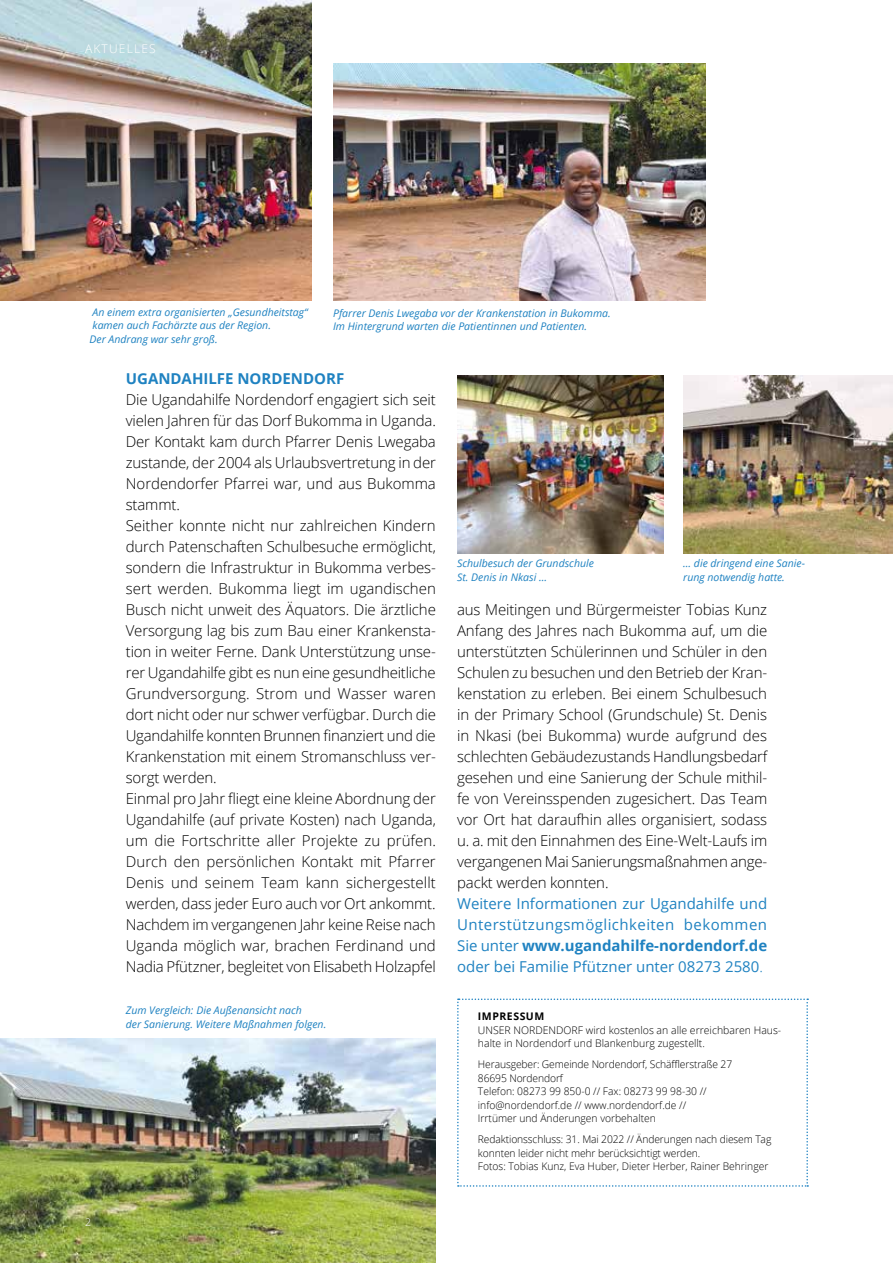
<style>
.page{position:relative;width:893px;height:1263px;background:#fff}
.page>*{position:absolute;margin:0;border:0;box-sizing:border-box;transform-origin:0 0}
.t1{font:300 15px/21px "Open Sans";letter-spacing:-.01em;color:#000}
.t2{font:15px/21px "Open Sans";color:#1f82c1;text-align:justify}
.t3{font:700 15px "Open Sans";color:#1f82c1}
.t4{font:300 12px "Open Sans";letter-spacing:.1em;color:#fff}
.t5{font:300 10.5px/13.5px "Open Sans";color:#000}
.t6{font:italic 10.5px/13.5px "Open Sans";color:#1f82c1}
.t7{font:700 10.5px "Open Sans";letter-spacing:.05em;color:#000}
.t8{font:300 10.5px "Open Sans";color:#fff}
.s1{font-weight:700}
.s2{font-weight:300}
</style>
<div class="page">
<img style="left:0;top:0;width:312px;height:301px">
<svg style="left:457px;top:998px;width:351px;height:189px"></svg>
<img style="left:457px;top:376px;width:206px;height:177px">
<img style="left:684px;top:375px;width:209px;height:178px">
<img style="left:333px;top:64px;width:372px;height:237px">
<img style="left:0;top:1038px;width:436px;height:225px">
<p class="t4" style="left:85px;top:40px;width:72px">AKTUELLES</p>
<p class="t6" style="left:90px;top:305px;width:220px">An einem extra organisierten „Gesundheitstag“ kamen auch Fachärzte aus der Region.<br>Der Andrang war sehr groß.</p>
<p class="t6" style="left:333px;top:306px;width:279px">Pfarrer Denis Lwegaba vor der Krankenstation in Bukomma.<br>Im Hintergrund warten die Patientinnen und Patienten.</p>
<p class="t8" style="left:85px;top:1215px;width:7px">2</p>
<p class="t3" style="left:126px;top:368px;width:220px">UGANDAHILFE NORDENDORF</p>
<p class="t1" style="left:126px;top:389px;width:312px">Die Ugandahilfe Nordendorf engagiert sich seit vielen Jahren für das Dorf Bukomma in Uganda.<br>Der Kontakt kam durch Pfarrer Denis Lwegaba zustande, der 2004 als Urlaubsvertretung in der Nordendorfer Pfarrei war, und aus Bukomma stammt.<br>Seither konnte nicht nur zahlreichen Kindern durch Patenschaften Schulbesuche ermöglicht, sondern die Infrastruktur in Bukomma verbes&shy;sert werden. Bukomma liegt im ugandischen Busch nicht unweit des Äquators. Die ärztliche Versorgung lag bis zum Bau einer Krankensta&shy;tion in weiter Ferne. Dank Unterstützung unse&shy;rer Ugandahilfe gibt es nun eine gesundheitliche Grundversorgung. Strom und Wasser waren dort nicht oder nur schwer verfügbar. Durch die Ugandahilfe konnten Brunnen finanziert und die Krankenstation mit einem Stromanschluss ver&shy;sorgt werden.<br>Einmal pro Jahr fliegt eine kleine Abordnung der Ugandahilfe (auf private Kosten) nach Uganda, um die Fortschritte aller Projekte zu prüfen.<br>Durch den persönlichen Kontakt mit Pfarrer Denis und seinem Team kann sichergestellt werden, dass jeder Euro auch vor Ort ankommt.<br>Nachdem im vergangenen Jahr keine Reise nach Uganda möglich war, brachen Ferdinand und Nadia Pfützner, begleitet von Elisabeth Holzapfel</p>
<p class="t6" style="left:126px;top:1003px;width:202px">Zum Vergleich: Die Außenansicht nach<br>der Sanierung. Weitere Maßnahmen folgen.</p>
<p class="t6" style="left:457px;top:556px;width:138px">Schulbesuch der Grundschule<br>St. Denis in Nkasi …</p>
<p class="t6" style="left:683px;top:556px;width:123px">… die dringend eine Sanie&shy;rung notwendig hatte.</p>
<p class="t1" style="left:457px;top:599px;width:312px;text-align:justify">aus Meitingen und Bürgermeister Tobias Kunz Anfang des Jahres nach Bukomma auf, um die unterstützten Schülerinnen und Schüler in den Schulen zu besuchen und den Betrieb der Kran&shy;kenstation zu erleben. Bei einem Schulbesuch in der Primary School (Grundschule) St. Denis in Nkasi (bei Bukomma) wurde aufgrund des schlechten Gebäudezustands Handlungsbedarf gesehen und eine Sanierung der Schule mithil&shy;fe von Vereinsspenden zugesichert. Das Team vor Ort hat daraufhin alles organisiert, sodass u. a. mit den Einnahmen des Eine-Welt-Laufs im vergangenen Mai Sanierungsmaßnahmen ange&shy;packt werden konnten.</p>
<p class="t2" style="left:457px;top:893px;width:312px">Weitere Informationen zur Ugandahilfe und Unterstützungsmöglichkeiten bekommen Sie unter <span class="s1">www.ugandahilfe-nordendorf.de </span>oder bei Familie Pfützner unter 08273 2580<span class="s2">.</span></p>
<p class="t7" style="left:478px;top:1009px;width:68px">IMPRESSUM</p>
<p class="t5" style="left:478px;top:1023px;width:305px">UNSER NORDENDORF wird kostenlos an alle erreichbaren Haus&shy;halte in Nordendorf und Blankenburg zugestellt.</p>
<p class="t5" style="left:478px;top:1057px;width:256px">Herausgeber: Gemeinde Nordendorf, Schäfflerstraße 27<br>86695 Nordendorf<br>Telefon: 08273 99 850-0 // Fax: 08273 99 98-30 // info@nordendorf.de // www.nordendorf.de //<br>Irrtümer und Änderungen vorbehalten</p>
<p class="t5" style="left:478px;top:1132px;width:295px">Redaktionsschluss: 31. Mai 2022 // Änderungen nach diesem Tag konnten leider nicht mehr berücksichtigt werden.<br>Fotos: Tobias Kunz, Eva Huber, Dieter Herber, Rainer Behringer</p>
</div>
